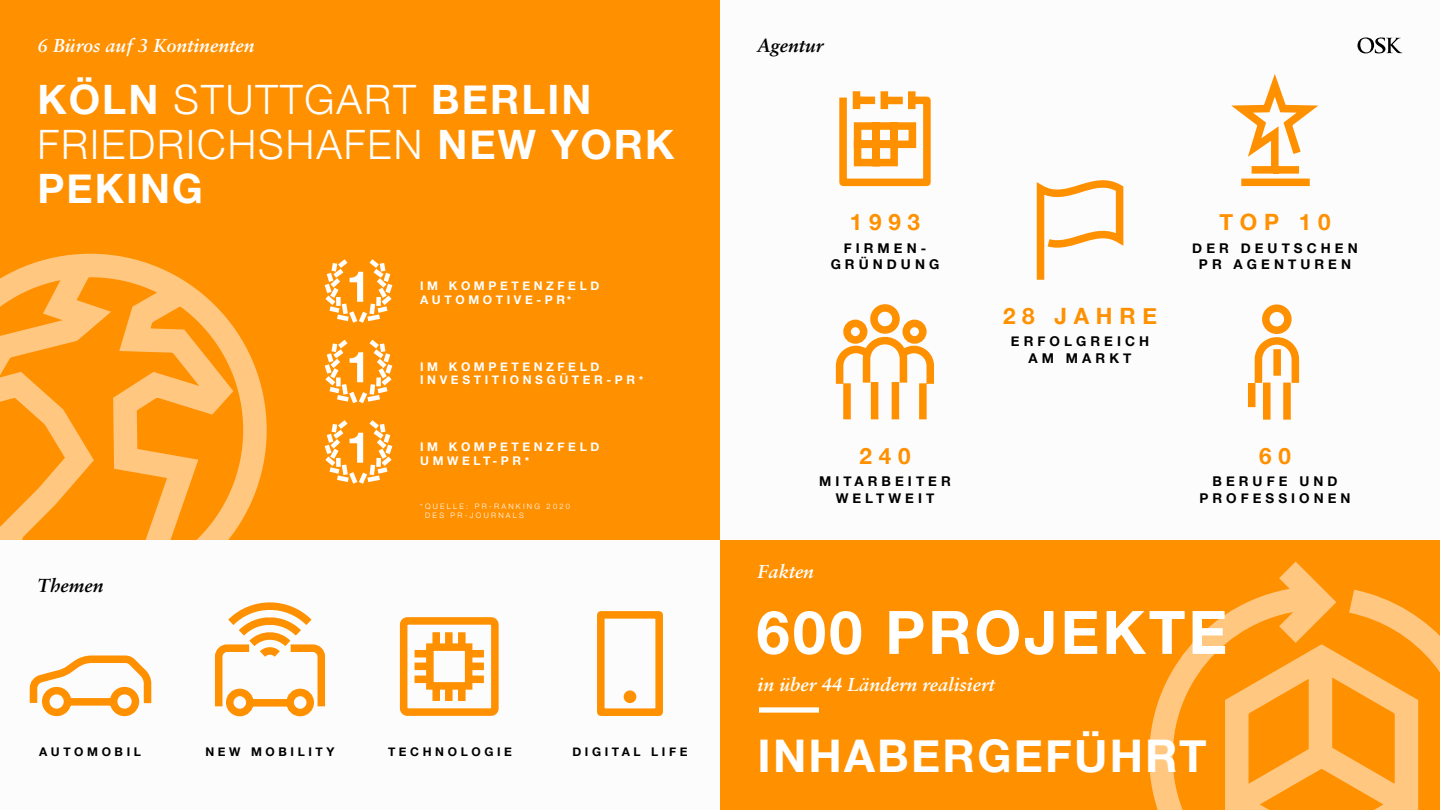
<style>
.page{position:relative;width:1440px;height:810px;background:#fff}
.page>*{position:absolute;margin:0;border:0;box-sizing:border-box;transform-origin:0 0}
.t1{font:700 60px "Helvetica Neue";letter-spacing:.05em;color:#fff}
.t2{font:700 45px "Helvetica Neue";letter-spacing:.05em;color:#fff}
.t3{font:300 40.5px/44.2px "Helvetica Neue";letter-spacing:.05em;color:#fff}
.t4{font:700 22.5px "Helvetica Neue";letter-spacing:.3em;color:#ff9000}
.t5{font:italic 700 18.75px "Sabon";color:#fff}
.t6{font:italic 700 18.75px "Sabon";color:#000}
.t7{font:700 13.5px/16.2px "Helvetica Neue";letter-spacing:.3em;color:#000;text-align:center}
.t8{font:700 12px/13.5px "Helvetica Neue";letter-spacing:.3em;color:#fff}
.t9{font:700 12px "Helvetica Neue";letter-spacing:.3em;color:#000}
.t10{font:300 7.5px/9px "Helvetica Neue";letter-spacing:.3em;color:#fff}
.s1{font-weight:700}
.s2{font-size:11.25px}
</style>
<div class="page">
<div style="left:0;top:0;width:720px;height:540px;background:#ff9000"></div>
<svg style="left:0;top:253px;width:267px;height:287px"></svg>
<div style="left:720px;top:540px;width:720px;height:270px;background:#ff9000"></div>
<svg style="left:1149px;top:561px;width:291px;height:249px"></svg>
<svg style="left:835px;top:304px;width:100px;height:116px"></svg>
<svg style="left:29px;top:655px;width:123px;height:62px"></svg>
<svg style="left:214px;top:602px;width:112px;height:115px"></svg>
<div style="left:400px;top:617px;width:99px;height:99px;border:8px solid #ff9000;border-radius:4px"></div>
<div style="left:426px;top:643px;width:46px;height:47px;border:8px solid #ff9000"></div>
<div style="left:432px;top:632px;width:8px;height:17px;background:#ff9000"></div>
<div style="left:445px;top:632px;width:8px;height:17px;background:#ff9000"></div>
<div style="left:458px;top:632px;width:8px;height:17px;background:#ff9000"></div>
<div style="left:432px;top:684px;width:8px;height:17px;background:#ff9000"></div>
<div style="left:445px;top:684px;width:8px;height:17px;background:#ff9000"></div>
<div style="left:458px;top:684px;width:8px;height:17px;background:#ff9000"></div>
<div style="left:467px;top:650px;width:17px;height:7px;background:#ff9000"></div>
<div style="left:467px;top:663px;width:17px;height:7px;background:#ff9000"></div>
<div style="left:467px;top:676px;width:17px;height:7px;background:#ff9000"></div>
<div style="left:415px;top:650px;width:16px;height:7px;background:#ff9000"></div>
<div style="left:415px;top:663px;width:16px;height:7px;background:#ff9000"></div>
<div style="left:415px;top:676px;width:16px;height:7px;background:#ff9000"></div>
<div style="left:597px;top:611px;width:66px;height:105px;border:8px solid #ff9000"></div>
<div style="left:624px;top:690px;width:12px;height:13px;background:#ff9000;border-radius:50%"></div>
<svg style="left:1231px;top:74px;width:88px;height:113px"></svg>
<svg style="left:1248px;top:304px;width:52px;height:116px"></svg>
<svg style="left:1036px;top:180px;width:88px;height:100px"></svg>
<svg style="left:839px;top:91px;width:92px;height:96px"></svg>
<svg style="left:324px;top:259px;width:69px;height:64px"></svg>
<svg style="left:324px;top:339px;width:69px;height:65px"></svg>
<svg style="left:324px;top:420px;width:69px;height:64px"></svg>
<div style="left:759px;top:707px;width:60px;height:6px;background:#fff"></div>
<svg style="left:1358px;top:38px;width:45px;height:15px"></svg>
<p class="t5" style="left:38px;top:34px;width:219px">6 Büros auf 3 Kontinenten</p>
<p class="t3" style="left:37px;top:75px;width:638px"><span class="s1">KÖLN</span> STUTTGART <span class="s1">BERLIN<br></span>FRIEDRICHSHAFEN <span class="s1">NEW YORK<br>PEKING</span></p>
<p class="t8" style="left:420px;top:279px;width:181px">IM KOMPETENZFELD<br>AUTOMOTIVE-PR<span class="s2">*</span></p>
<p class="t8" style="left:420px;top:360px;width:225px">IM KOMPETENZFELD<br>INVESTITIONSGÜTER-PR<span class="s2">*</span></p>
<p class="t8" style="left:420px;top:440px;width:181px">IM KOMPETENZFELD<br>UMWELT-PR<span class="s2">*</span></p>
<p class="t6" style="left:38px;top:574px;width:67px">Themen</p>
<p class="t10" style="left:425px;top:502px;width:146px;text-indent:-5px">*QUELLE: PR-RANKING 2020<br>DES PR-JOURNALS</p>
<p class="t9" style="left:39px;top:742px;width:103px">AUTOMOBIL</p>
<p class="t9" style="left:205px;top:742px;width:131px">NEW MOBILITY</p>
<p class="t9" style="left:388px;top:742px;width:125px">TECHNOLOGIE</p>
<p class="t9" style="left:572px;top:742px;width:117px">DIGITAL LIFE</p>
<p class="t6" style="left:758px;top:34px;width:67px">Agentur</p>
<p class="t4" style="left:850px;top:205px;width:72px">1993</p>
<p class="t7" style="left:831px;top:240px;width:110px">FIRMEN-<br>GRÜNDUNG</p>
<p class="t4" style="left:859px;top:438px;width:53px">240</p>
<p class="t7" style="left:819px;top:474px;width:133px">MITARBEITER<br>WELTWEIT</p>
<p class="t5" style="left:758px;top:560px;width:58px">Fakten</p>
<p class="t4" style="left:1003px;top:298px;width:155px">28 JAHRE</p>
<p class="t7" style="left:1011px;top:334px;width:140px">ERFOLGREICH<br>AM MARKT</p>
<p class="t4" style="left:1219px;top:205px;width:113px">TOP 10</p>
<p class="t7" style="left:1192px;top:240px;width:167px">DER DEUTSCHEN<br>PR AGENTUREN</p>
<p class="t4" style="left:1259px;top:438px;width:33px">6 0</p>
<p class="t7" style="left:1199px;top:474px;width:153px">BERUFE UND<br>PROFESSIONEN</p>
<p class="t1" style="left:756px;top:585px;width:472px">600 PROJEKTE</p>
<p class="t5" style="left:758px;top:673px;width:239px">in über 44 Ländern realisiert</p>
<p class="t2" style="left:758px;top:721px;width:451px">INHABERGEFÜHRT</p>
</div>
